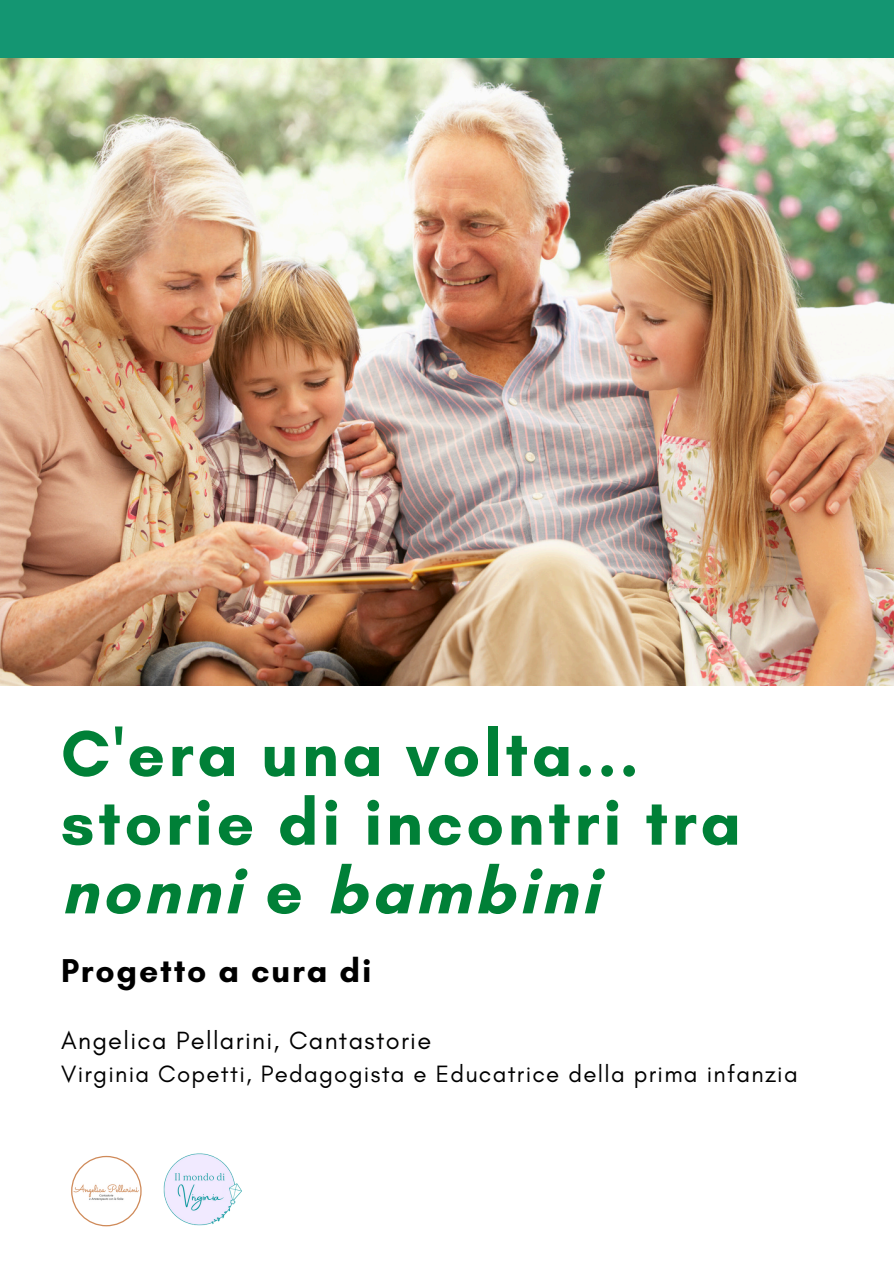
<style>
.page{position:relative;width:894px;height:1264px;background:#fff}
.page>*{position:absolute;margin:0;border:0;box-sizing:border-box;transform-origin:0 0}
.t1{font:700 66px/68.7px "Glacial Indifference";letter-spacing:.055em;color:#008037}
.t2{font:700 33.6px "Glacial Indifference";letter-spacing:.055em;color:#000}
.t3{font:25.35px "Glacial Indifference";letter-spacing:.055em;color:#000}
.t4{font:24px "Glacial Indifference";letter-spacing:.055em;color:#000}
</style>
<div class="page">
<div style="left:0;top:0;width:893px;height:59px;background:#149672"></div>
<img style="left:0;top:59px;width:893px;height:626px">
<svg style="left:71px;top:1155px;width:63px;height:71px"></svg>
<img style="left:134px;top:1153px;width:108px;height:73px">
<p class="t1" style="left:61px;top:718px;width:681px">C'era una volta... storie di incontri tra nonni e bambini</p>
<h2 class="t2" style="left:61px;top:949px;width:312px">Progetto a cura di</h2>
<p class="t3" style="left:61px;top:1025px;width:371px">Angelica Pellarini, Cantastorie</p>
<h1 class="t4" style="left:61px;top:1058px;width:738px">Virginia Copetti, Pedagogista e Educatrice della prima infanzia</h1>
</div>
